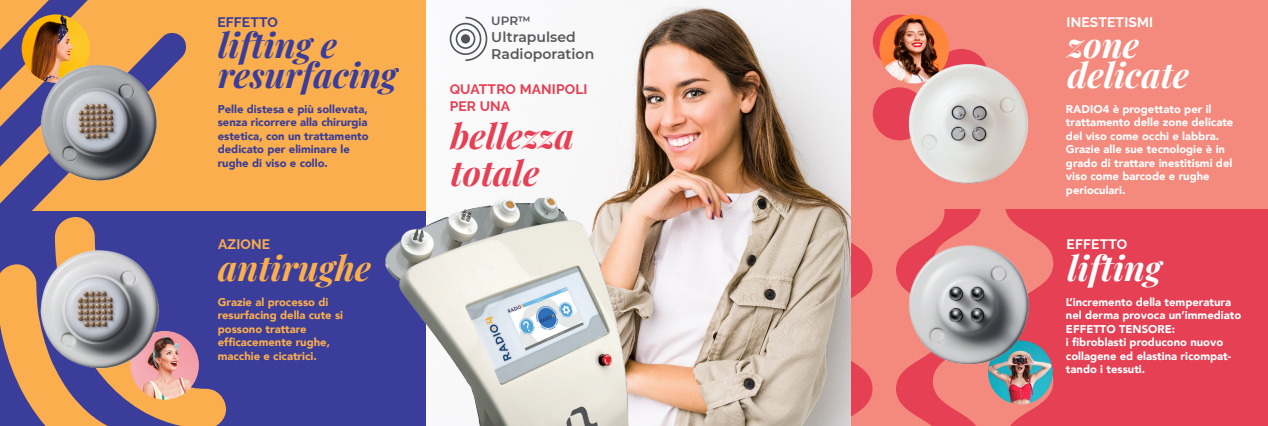
<style>
.page{position:relative;width:1268px;height:426px;background:#fff}
.page>*{position:absolute;margin:0;border:0;box-sizing:border-box;transform-origin:0 0}
.t1{font:italic 34.6px/30px "Playfair Display";color:#3a3d99}
.t2{font:italic 34.6px/30px "Playfair Display";color:#fff}
.t3{font:italic 34.6px/36.9px "Playfair Display";color:#e54054}
.t4{font:italic 34.6px "Playfair Display";color:#faae4e}
.t5{font:600 14px/16.8px "Montserrat";color:#57585a}
.t6{font:100 13.8px/16.6px "Raleway";letter-spacing:.01em;color:#e54054}
.t7{font:100 13.8px "Raleway";letter-spacing:.01em;color:#fff}
.t8{font:100 13.8px "Raleway";letter-spacing:.01em;color:#3a3d99}
.t9{font:100 13.8px "Raleway";letter-spacing:.01em;color:#faae4e}
.t10{font:600 12px "Montserrat";color:#57585a}
.t11{font:900 11.2px/13.5px "Avenir";color:#fff}
.t12{font:900 11.2px/13.5px "Avenir";color:#3a3d99}
.t13{font:900 11.2px/13.5px "Avenir";color:#faae4e}
</style>
<div class="page">
<img style="left:425px;top:0;width:390px;height:183px">
<div style="left:0;top:0;width:425px;height:211px;background:#faae4e"></div>
<img style="left:0;top:0;width:186px;height:110px">
<div style="left:851px;top:0;width:416px;height:225px;background:#f48a7d"></div>
<div style="left:851px;top:209px;width:416px;height:216px;background:#e54054"></div>
<img style="left:885px;top:14px;width:46px;height:5px">
<img style="left:372px;top:183px;width:324px;height:242px">
<svg style="left:449px;top:17px;width:38px;height:44px"></svg>
<div style="left:461px;top:34px;width:9px;height:9px;background:#515458;border-radius:50%"></div>
<img style="left:696px;top:100px;width:358px;height:325px">
<img style="left:815px;top:19px;width:239px;height:205px">
<img style="left:0;top:110px;width:372px;height:315px">
<p class="t8" style="left:217px;top:11px;width:62px">EFFETTO</p>
<h1 class="t1" style="left:218px;top:27px;width:180px">lifting e resurfacing</h1>
<p class="t12" style="left:218px;top:102px;width:152px">Pelle distesa e più sollevata, senza ricorrere alla chirurgia estetica, con un trattamento dedicato per eliminare le rughe di viso e collo.</p>
<p class="t9" style="left:218px;top:233px;width:53px">AZIONE</p>
<h1 class="t4" style="left:218px;top:240px;width:154px">antirughe</h1>
<p class="t13" style="left:218px;top:294px;width:127px">Grazie al processo di resurfacing della cute si possono trattare efficacemente rughe, macchie e cicatrici.</p>
<p class="t10" style="left:491px;top:13px;width:41px">UPR™</p>
<p class="t7" style="left:1066px;top:11px;width:88px">INESTETISMI</p>
<p class="t5" style="left:491px;top:28px;width:104px">Ultrapulsed<br>Radioporation</p>
<h1 class="t2" style="left:1067px;top:27px;width:123px">zone delicate</h1>
<p class="t6" style="left:449px;top:79px;width:139px">QUATTRO MANIPOLI<br>PER UNA</p>
<p class="t11" style="left:1065px;top:102px;width:169px">RADIO4 è progettato per il trattamento delle zone delicate del viso come occhi e labbra.<br>Grazie alle sue tecnologie è in grado di trattare inestitismi del viso come barcode e rughe perioculari.</p>
<h1 class="t3" style="left:450px;top:115px;width:125px">bellezza totale</h1>
<p class="t7" style="left:1066px;top:233px;width:62px">EFFETTO</p>
<h1 class="t2" style="left:1067px;top:249px;width:95px">lifting</h1>
<p class="t11" style="left:1065px;top:294px;width:177px">L’incremento della temperatura nel derma provoca un’immediato<br>EFFETTO TENSORE:<br>i fibroblasti producono nuovo collagene ed elastina ricompat&shy;tando i tessuti.</p>
</div>
